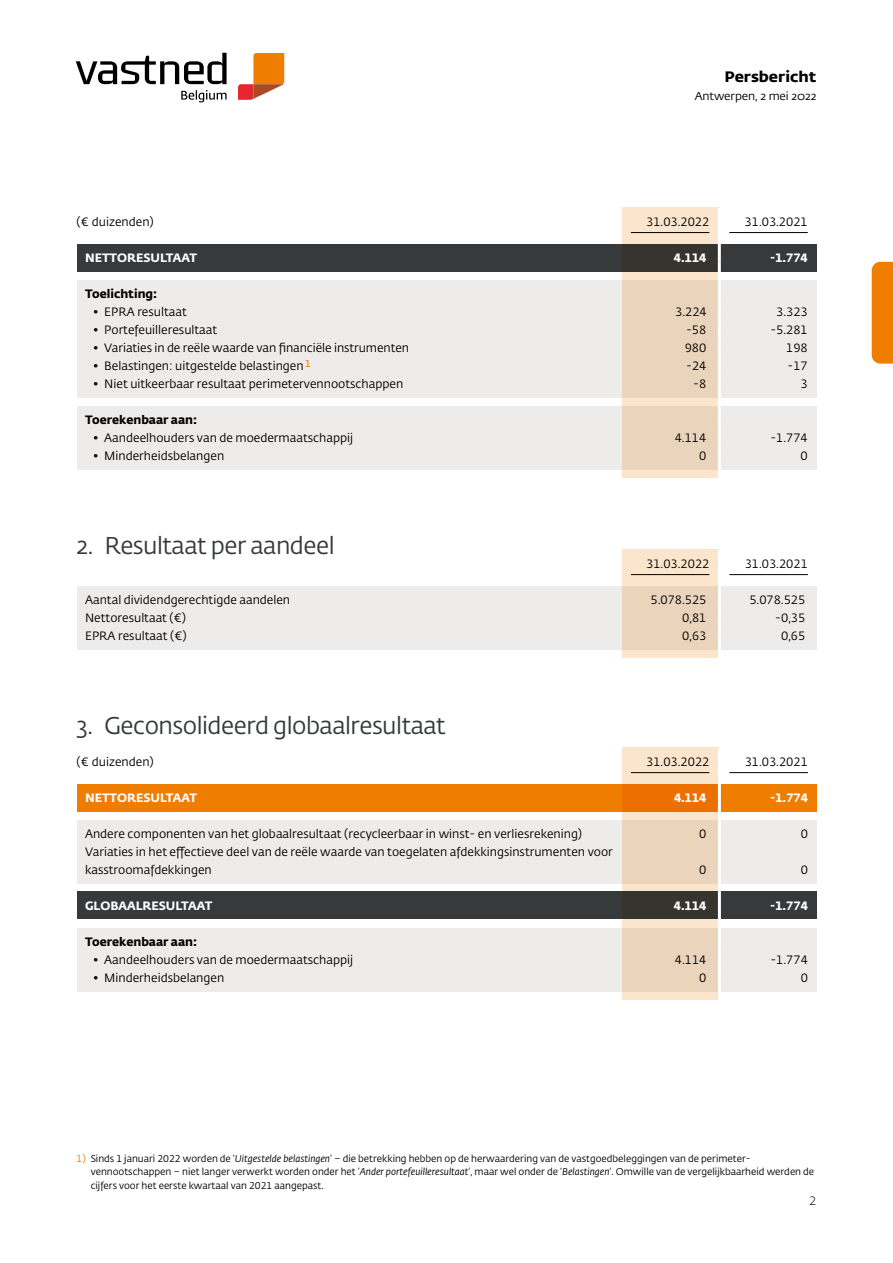
<style>
.page{position:relative;width:893px;height:1263px;background:#fff}
.page>*{position:absolute;margin:0;border:0;box-sizing:border-box;transform-origin:0 0}
.t1{font:24px "Fedra Sans Std";letter-spacing:-.02em;color:#373a3b}
.t2{font:700 15px "Fedra Sans Std";color:#000;scale:1.05 1}
.t3{font:12px/18px "Fedra Sans Std";color:#000}
.t4{font:700 12px "Fedra Sans Std";color:#fff}
.t5{font:700 12px "Fedra Sans Std";color:#000}
.t6{font:300 12px "Fedra Sans Std";color:#000}
.t7{font:11.25px "Fedra Sans Std";letter-spacing:-.01em;color:#000;scale:1.05 1}
.t8{font:9.75px/13.5px "Fedra Sans Std";color:#000}
.s1{color:#ef7d00}
.s2{font-style:italic}
</style>
<div class="page">
<div style="left:77px;top:586px;width:739px;height:63px;background:#edecea"></div>
<div style="left:77px;top:280px;width:739px;height:117px;background:#edecea"></div>
<div style="left:77px;top:820px;width:739px;height:63px;background:#edecea"></div>
<div style="left:77px;top:406px;width:739px;height:63px;background:#edecea"></div>
<div style="left:77px;top:928px;width:739px;height:63px;background:#edecea"></div>
<div style="left:77px;top:244px;width:739px;height:27px;background:#373a3b"></div>
<div style="left:77px;top:784px;width:739px;height:27px;background:#ef7d00"></div>
<div style="left:77px;top:891px;width:739px;height:28px;background:#373a3b"></div>
<svg style="left:622px;top:208px;width:96px;height:270px;background:#dac7b1"></svg>
<svg style="left:622px;top:748px;width:96px;height:252px;fill:#ead4bc"></svg>
<div style="left:622px;top:550px;width:98px;height:108px;background:linear-gradient(to right,#f1dbc3,#f1dbc3)"></div>
<hr style="left:718px;top:244px;width:3px;height:18px;background:#fff">
<hr style="left:718px;top:262px;width:3px;height:18px;background:#fff">
<hr style="left:718px;top:280px;width:3px;height:18px;background:#fff">
<hr style="left:718px;top:298px;width:3px;height:18px;background:#fff">
<hr style="left:718px;top:316px;width:3px;height:18px;background:#fff">
<hr style="left:718px;top:334px;width:3px;height:18px;background:#fff">
<hr style="left:718px;top:370px;width:3px;height:18px;background:#fff">
<hr style="left:718px;top:388px;width:3px;height:36px;background:#fff">
<hr style="left:718px;top:424px;width:3px;height:18px;background:#fff">
<hr style="left:718px;top:442px;width:3px;height:18px;background:#fff">
<hr style="left:718px;top:460px;width:3px;height:18px;background:#fff">
<hr style="left:718px;top:352px;width:3px;height:18px;background:#fff">
<hr style="left:631px;top:232px;width:78px;height:1px;background:#000">
<hr style="left:729px;top:232px;width:79px;height:1px;background:#000">
<hr style="left:718px;top:784px;width:3px;height:18px;background:#fff">
<hr style="left:718px;top:802px;width:3px;height:18px;background:#fff">
<hr style="left:718px;top:820px;width:3px;height:18px;background:#fff">
<hr style="left:718px;top:838px;width:3px;height:36px;background:#fff">
<hr style="left:718px;top:874px;width:3px;height:18px;background:#fff">
<hr style="left:718px;top:892px;width:3px;height:18px;background:#fff">
<hr style="left:718px;top:910px;width:3px;height:36px;background:#fff">
<hr style="left:718px;top:946px;width:3px;height:18px;background:#fff">
<hr style="left:718px;top:964px;width:3px;height:18px;background:#fff">
<hr style="left:718px;top:982px;width:3px;height:18px;background:#fff">
<hr style="left:631px;top:772px;width:78px;height:1px;background:#000">
<hr style="left:729px;top:772px;width:79px;height:1px;background:#000">
<hr style="left:718px;top:550px;width:3px;height:18px;background:#fff">
<hr style="left:718px;top:568px;width:3px;height:18px;background:#fff">
<hr style="left:718px;top:586px;width:3px;height:18px;background:#fff">
<hr style="left:718px;top:604px;width:3px;height:18px;background:#fff">
<hr style="left:718px;top:622px;width:3px;height:18px;background:#fff">
<hr style="left:718px;top:640px;width:3px;height:27px;background:#fff">
<hr style="left:631px;top:574px;width:78px;height:1px;background:#000">
<hr style="left:729px;top:574px;width:79px;height:1px;background:#000">
<svg style="left:181px;top:90px;width:46px;height:12px"></svg>
<svg style="left:76px;top:53px;width:151px;height:31px"></svg>
<svg style="left:238px;top:53px;width:46px;height:47px"></svg>
<div style="left:872px;top:262px;width:21px;height:102px;background:#ef7d00"></div>
<p class="t2" style="left:724px;top:67px;width:89px">Persbericht</p>
<p class="t7" style="left:695px;top:89px;width:117px">Antwerpen, 2 mei 2022</p>
<p class="t3" style="left:77px;top:213px;width:79px">(€ duizenden)</p>
<p class="t3" style="left:646px;top:213px;width:65px">31.03.2022</p>
<p class="t3" style="left:745px;top:213px;width:65px">31.03.2021</p>
<p class="t4" style="left:85px;top:250px;width:114px">NETTORESULTAAT</p>
<p class="t4" style="left:674px;top:250px;width:34px">4.114</p>
<p class="t4" style="left:770px;top:250px;width:39px">-1.774</p>
<p class="t5" style="left:85px;top:286px;width:74px">Toelichting:</p>
<p class="t3" style="left:94px;top:303px;width:95px">• EPRA resultaat</p>
<p class="t3" style="left:675px;top:303px;width:33px">3.224</p>
<p class="t3" style="left:776px;top:303px;width:33px">3.323</p>
<p class="t3" style="left:94px;top:321px;width:125px">• Portefeuilleresultaat</p>
<p class="t3" style="left:686px;top:321px;width:22px">-58</p>
<p class="t3" style="left:770px;top:321px;width:39px">-5.281</p>
<p class="t3" style="left:94px;top:339px;width:317px">• Variaties in de reële waarde van financiële instrumenten</p>
<p class="t3" style="left:685px;top:339px;width:23px">980</p>
<p class="t3" style="left:786px;top:339px;width:23px">198</p>
<p class="t3" style="left:94px;top:357px;width:219px">• Belastingen: uitgestelde belastingen <sup>1</sup></p>
<p class="t3" style="left:686px;top:357px;width:22px">-24</p>
<p class="t3" style="left:788px;top:357px;width:22px">-17</p>
<p class="t3" style="left:94px;top:375px;width:311px">• Niet uitkeerbaar resultaat perimetervennootschappen</p>
<p class="t3" style="left:693px;top:375px;width:15px">-8</p>
<p class="t3" style="left:801px;top:375px;width:9px">3</p>
<p class="t5" style="left:85px;top:412px;width:113px">Toerekenbaar aan:</p>
<p class="t3" style="left:94px;top:429px;width:261px">• Aandeelhouders van de moedermaatschappij</p>
<p class="t3" style="left:675px;top:429px;width:33px">4.114</p>
<p class="t3" style="left:770px;top:429px;width:39px">-1.774</p>
<p class="t3" style="left:94px;top:447px;width:132px">• Minderheidsbelangen</p>
<p class="t3" style="left:699px;top:447px;width:9px">0</p>
<p class="t3" style="left:801px;top:447px;width:9px">0</p>
<h1 class="t1" style="left:77px;top:531px;width:260px">2. Resultaat per aandeel</h1>
<p class="t3" style="left:646px;top:555px;width:65px">31.03.2022</p>
<p class="t3" style="left:745px;top:555px;width:65px">31.03.2021</p>
<p class="t3" style="left:85px;top:591px;width:207px">Aantal dividendgerechtigde aandelen</p>
<p class="t3" style="left:650px;top:591px;width:57px">5.078.525</p>
<p class="t3" style="left:749px;top:591px;width:57px">5.078.525</p>
<p class="t3" style="left:85px;top:609px;width:103px">Nettoresultaat (€)</p>
<p class="t3" style="left:682px;top:609px;width:26px">0,81</p>
<p class="t3" style="left:775px;top:609px;width:32px">-0,35</p>
<p class="t3" style="left:85px;top:627px;width:103px">EPRA resultaat (€)</p>
<p class="t3" style="left:682px;top:627px;width:26px">0,63</p>
<p class="t3" style="left:781px;top:627px;width:26px">0,65</p>
<h1 class="t1" style="left:77px;top:711px;width:371px">3. Geconsolideerd globaalresultaat</h1>
<p class="t3" style="left:77px;top:753px;width:79px">(€ duizenden)</p>
<p class="t3" style="left:646px;top:753px;width:65px">31.03.2022</p>
<p class="t3" style="left:745px;top:753px;width:65px">31.03.2021</p>
<p class="t4" style="left:85px;top:790px;width:114px">NETTORESULTAAT</p>
<p class="t4" style="left:674px;top:790px;width:34px">4.114</p>
<p class="t4" style="left:770px;top:790px;width:39px">-1.774</p>
<p class="t3" style="left:85px;top:825px;width:499px">Andere componenten van het globaalresultaat (recycleerbaar in winst- en verliesrekening)</p>
<p class="t3" style="left:699px;top:825px;width:9px">0</p>
<p class="t3" style="left:801px;top:825px;width:9px">0</p>
<p class="t3" style="left:85px;top:843px;width:529px">Variaties in het effectieve deel van de reële waarde van toegelaten afdekkingsinstrumenten voor kasstroomafdekkingen</p>
<p class="t3" style="left:699px;top:861px;width:9px">0</p>
<p class="t3" style="left:801px;top:861px;width:9px">0</p>
<p class="t4" style="left:85px;top:898px;width:129px">GLOBAALRESULTAAT</p>
<p class="t4" style="left:674px;top:898px;width:34px">4.114</p>
<p class="t4" style="left:770px;top:898px;width:39px">-1.774</p>
<p class="t5" style="left:85px;top:934px;width:113px">Toerekenbaar aan:</p>
<p class="t3" style="left:94px;top:951px;width:261px">• Aandeelhouders van de moedermaatschappij</p>
<p class="t3" style="left:675px;top:951px;width:33px">4.114</p>
<p class="t3" style="left:770px;top:951px;width:39px">-1.774</p>
<p class="t3" style="left:94px;top:969px;width:132px">• Minderheidsbelangen</p>
<p class="t3" style="left:699px;top:969px;width:9px">0</p>
<p class="t3" style="left:801px;top:969px;width:9px">0</p>
<p class="t8" style="left:91px;top:1152px;width:725px;text-indent:-14px"><span class="s1">1)</span> Sinds 1 januari 2022 worden de ‘<span class="s2">Uitgestelde belastingen</span>’ – die betrekking hebben op de herwaardering van de vastgoedbeleggingen van de perimeter&shy;vennootschappen – niet langer verwerkt worden onder het ‘<span class="s2">Ander portefeuilleresultaat</span>’, maar wel onder de ‘<span class="s2">Belastingen</span>’. Omwille van de vergelijkbaarheid werden de cijfers voor het eerste kwartaal van 2021 aangepast.</p>
<p class="t6" style="left:809px;top:1193px;width:9px">2</p>
</div>
